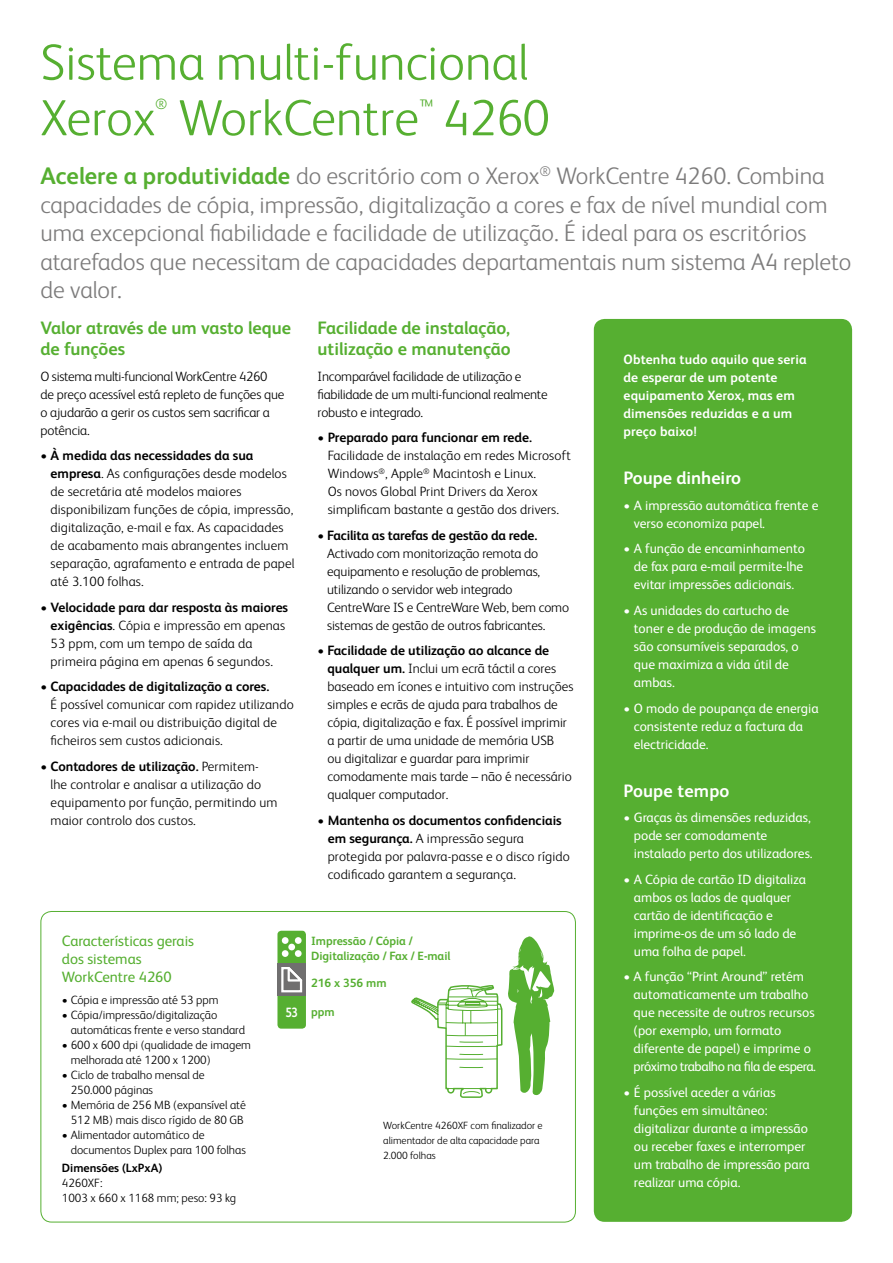
<style>
.page{position:relative;width:893px;height:1263px;background:#fff}
.page>*{position:absolute;margin:0;border:0;box-sizing:border-box;transform-origin:0 0}
.t1{font:300 51px/55.5px "Xerox Sans";color:#56af31}
.t2{font:300 24px/28.5px "Xerox Sans";color:#7c7b7b}
.t3{font:700 18px/21px "Xerox Sans";color:#56af31}
.t4{font:700 18px "Xerox Sans";color:#fff}
.t5{font:15px/18px "Xerox Sans";color:#56af31}
.t6{font:300 14.85px "Xerox Sans";color:#56af31}
.t7{font:300 13.5px/18px "Xerox Sans";color:#000}
.t8{font:13.5px/18px "Xerox Sans";color:#fff}
.t9{font:700 13.5px/18px "Xerox Sans";letter-spacing:.01em;color:#fff}
.t10{font:700 13.5px "Xerox Sans";letter-spacing:.01em;color:#fff;scale:.85 1}
.t11{font:300 12px/15px "Xerox Sans";color:#000}
.t12{font:700 12px/15px "Xerox Sans";color:#56af31}
.t13{font:700 12px "Xerox Sans";color:#000}
.t14{font:300 10.5px/15px "Xerox Sans";color:#000}
.s1{font-weight:700;color:#56af31}
.s2{font-weight:700}
</style>
<div class="page">
<div style="left:594px;top:319px;width:258px;height:903px;background:#56af31;border-radius:11px"></div>
<svg style="left:411px;top:936px;width:143px;height:162px"></svg>
<div style="left:277px;top:931px;width:29px;height:98px;background:#56af31;border-radius:4px"></div>
<div style="left:295px;top:950px;width:7px;height:7px;background:#fff;border-radius:50%"></div>
<div style="left:288px;top:944px;width:7px;height:6px;background:#fff;border-radius:50%"></div>
<div style="left:282px;top:937px;width:7px;height:7px;background:#fff;border-radius:50%"></div>
<div style="left:295px;top:937px;width:7px;height:7px;background:#fff;border-radius:50%"></div>
<div style="left:282px;top:950px;width:7px;height:7px;background:#fff;border-radius:50%"></div>
<div style="left:277px;top:963px;width:29px;height:33px;background:#706f6f"></div>
<svg style="left:281px;top:967px;width:21px;height:25px"></svg>
<h1 class="t1" style="left:40px;top:32px;width:489px">Sistema multi-funcional<br>Xerox</h1>
<p class="t6" style="left:155px;top:94px;width:14px">®</p>
<h1 class="t1" style="left:179px;top:88px;width:373px">WorkCentre<sup>™</sup> 4260</h1>
<p class="t2" style="left:40px;top:160px;width:812px"><span class="s1">Acelere a produtividade</span> do escritório com o Xerox<sup>®</sup> WorkCentre 4260. Combina capacidades de cópia, impressão, digitalização a cores e fax de nível mundial com uma excepcional fiabilidade e facilidade de utilização. É ideal para os escritórios atarefados que necessitam de capacidades departamentais num sistema A4 repleto de valor.</p>
<h3 class="t3" style="left:40px;top:317px;width:252px">Valor através de um vasto leque de funções</h3>
<p class="t7" style="left:40px;top:366px;width:245px">O sistema multi-funcional WorkCentre 4260<br>de preço acessível está repleto de funções que o ajudarão a gerir os custos sem sacrificar a potência.</p>
<p class="t7" style="left:51px;top:446px;width:245px;text-indent:-10px">• <span class="s2">À medida das necessidades da sua empresa</span>. As configurações desde modelos de secretária até modelos maiores disponibilizam funções de cópia, impressão, digitalização, e-mail e fax. As capacidades de acabamento mais abrangentes incluem separação, agrafamento e entrada de papel até 3.100 folhas.</p>
<p class="t7" style="left:51px;top:598px;width:239px;text-indent:-10px">• <span class="s2">Velocidade para dar resposta às maiores exigências</span>. Cópia e impressão em apenas 53 ppm, com um tempo de saída da primeira página em apenas 6 segundos.</p>
<p class="t7" style="left:51px;top:677px;width:245px;text-indent:-10px">• <span class="s2">Capacidades de digitalização a cores.<br></span>É possível comunicar com rapidez utilizando cores via e-mail ou distribuição digital de ficheiros sem custos adicionais.</p>
<p class="t7" style="left:51px;top:757px;width:228px;text-indent:-10px">• <span class="s2">Contadores de utilização.</span> Permitem&shy;lhe controlar e analisar a utilização do equipamento por função, permitindo um maior controlo dos custos.</p>
<h3 class="t3" style="left:318px;top:317px;width:195px">Facilidade de instalação, utilização e manutenção</h3>
<p class="t7" style="left:318px;top:366px;width:231px">Incomparável facilidade de utilização e fiabilidade de um multi-funcional realmente robusto e integrado.</p>
<p class="t7" style="left:328px;top:428px;width:245px;text-indent:-10px">• <span class="s2">Preparado para funcionar em rede.<br></span>Facilidade de instalação em redes Microsoft Windows<sup>®</sup>, Apple<sup>®</sup> Macintosh e Linux.<br>Os novos Global Print Drivers da Xerox simplificam bastante a gestão dos drivers.</p>
<p class="t7" style="left:327px;top:526px;width:243px;text-indent:-10px">• <span class="s2">Facilita as tarefas de gestão da rede.<br></span>Activado com monitorização remota do equipamento e resolução de problemas, utilizando o servidor web integrado CentreWare IS e CentreWare Web, bem como sistemas de gestão de outros fabricantes.</p>
<p class="t7" style="left:327px;top:641px;width:248px;text-indent:-10px">• <span class="s2">Facilidade de utilização ao alcance de qualquer um.</span> Inclui um ecrã táctil a cores baseado em ícones e intuitivo com instruções simples e ecrãs de ajuda para trabalhos de cópia, digitalização e fax. É possível imprimir a partir de uma unidade de memória USB<br>ou digitalizar e guardar para imprimir comodamente mais tarde – não é necessário qualquer computador.</p>
<p class="t7" style="left:328px;top:811px;width:244px;text-indent:-10px">• <span class="s2">Mantenha os documentos confidenciais em segurança.</span> A impressão segura protegida por palavra-passe e o disco rígido codificado garantem a segurança.</p>
<p class="t5" style="left:62px;top:931px;width:134px">Características gerais dos sistemas<br>WorkCentre 4260</p>
<p class="t11" style="left:62px;top:992px;width:158px">• Cópia e impressão até 53 ppm</p>
<p class="t11" style="left:71px;top:1007px;width:176px;text-indent:-9px">• Cópia/impressão/digitalização automáticas frente e verso standard</p>
<p class="t11" style="left:71px;top:1037px;width:182px;text-indent:-9px">• 600 x 600 dpi (qualidade de imagem melhorada até 1200 x 1200)</p>
<p class="t11" style="left:71px;top:1067px;width:136px;text-indent:-9px">• Ciclo de trabalho mensal de<br>250.000 páginas</p>
<p class="t11" style="left:62px;top:1097px;width:185px;text-align:center">• Memória de 256 MB (expansível até<br>512 MB) mais disco rígido de 80 GB</p>
<p class="t11" style="left:71px;top:1127px;width:177px;text-indent:-9px">• Alimentador automático de documentos Duplex para 100 folhas</p>
<p class="t13" style="left:62px;top:1159px;width:102px">Dimensões (LxPxA)</p>
<p class="t11" style="left:62px;top:1174px;width:176px">4260XF:<br>1003 x 660 x 1168 mm; peso: 93 kg</p>
<p class="t10" style="left:285px;top:1003px;width:16px">53</p>
<p class="t12" style="left:311px;top:933px;width:141px">Impressão / Cópia /<br>Digitalização / Fax / E-mail</p>
<p class="t12" style="left:311px;top:975px;width:77px">216 x 356 mm</p>
<p class="t12" style="left:311px;top:1004px;width:25px">ppm</p>
<p class="t14" style="left:383px;top:1117px;width:161px">WorkCentre 4260XF com finalizador e alimentador de alta capacidade para<br>2.000 folhas</p>
<p class="t9" style="left:624px;top:350px;width:184px">Obtenha tudo aquilo que seria de esperar de um potente equipamento Xerox, mas em dimensões reduzidas e a um preço baixo!</p>
<h3 class="t4" style="left:624px;top:466px;width:119px">Poupe dinheiro</h3>
<p class="t8" style="left:634px;top:496px;width:186px;text-indent:-10px">• A impressão automática frente e verso economiza papel.</p>
<p class="t8" style="left:634px;top:539px;width:173px;text-align:justify;text-indent:-10px">• A função de encaminhamento de fax para e-mail permite-lhe evitar impressões adicionais.</p>
<p class="t8" style="left:634px;top:601px;width:184px;text-indent:-10px">• As unidades do cartucho de toner e de produção de imagens são consumíveis separados, o que maximiza a vida útil de ambas.</p>
<p class="t8" style="left:634px;top:698px;width:186px;text-indent:-10px">• O modo de poupança de energia consistente reduz a factura da electricidade.</p>
<h3 class="t4" style="left:624px;top:778px;width:107px">Poupe tempo</h3>
<p class="t8" style="left:634px;top:808px;width:180px;text-indent:-10px">• Graças às dimensões reduzidas, pode ser comodamente instalado perto dos utilizadores.</p>
<p class="t8" style="left:634px;top:869px;width:174px;text-indent:-10px">• A Cópia de cartão ID digitaliza ambos os lados de qualquer cartão de identificação e imprime-os de um só lado de uma folha de papel.</p>
<p class="t8" style="left:634px;top:967px;width:184px;text-indent:-10px">• A função “Print Around” retém automaticamente um trabalho que necessite de outros recursos (por exemplo, um formato diferente de papel) e imprime o próximo trabalho na fila de espera.</p>
<p class="t8" style="left:634px;top:1082px;width:178px;text-indent:-10px">• É possível aceder a várias funções em simultâneo: digitalizar durante a impressão ou receber faxes e interromper um trabalho de impressão para realizar uma cópia.</p>
</div>
